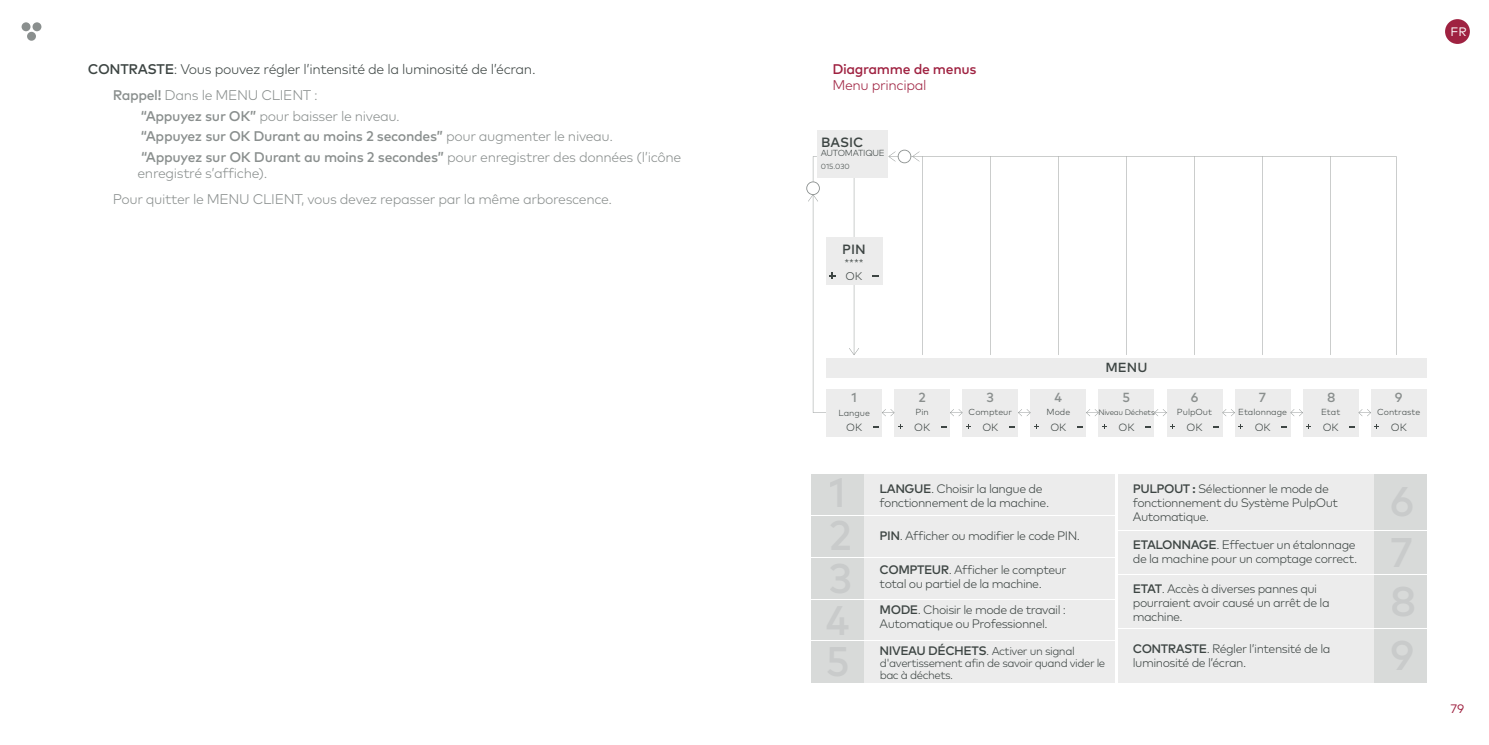
<style>
.page{position:relative;width:1489px;height:745px;background:#fff}
.page>*{position:absolute;margin:0;border:0;box-sizing:border-box;transform-origin:0 0}
.texto_con_tabulacion{font:300 14px/15.8px "Mark Pro";letter-spacing:-.025em;color:#8a8f8e}
.texto_con_tabulacion-2{font:300 14px "Mark Pro";letter-spacing:-.025em;color:#3d4543}
.texto_con_tabulacion-3{font:500 14px "Mark Pro";letter-spacing:-.025em;color:#8a8f8e}
.texto_con_tabulacion-4{font:500 14px "Mark Pro";letter-spacing:-.025em;color:#9f2241}
.texto_con_tabulacion-5{font:300 14px "Mark Pro";letter-spacing:-.025em;color:#9f2241}
.t1{font:500 13.47px "Mark Pro";color:#3d4543}
.t2{font:500 13.12px "Mark Pro";color:#8a8f8e}
.t3{font:500 13.12px "Mark Pro";color:#3d4543}
.t4{font:300 12.25px/14px "Mark Pro";letter-spacing:-.04em;color:#3d4543}
.t5{font:12.25px "Mark Pro";color:#9f2241}
.t6{font:12.25px "Mark Pro";color:#fff}
.t7{font:300 11.38px/12.2px "Mark Pro";letter-spacing:-.04em;color:#3d4543}
.t8{font:300 11.2px/13.1px "Mark Pro";color:#3d4543}
.t9{font:300 10.5px "Mark Pro";color:#3d4543}
.t10{font:300 8.75px "Mark Pro";color:#3d4543}
.t11{font:300 8.75px "Mark Pro";letter-spacing:-.03em;color:#3d4543}
.t12{font:300 7.88px "Mark Pro";letter-spacing:-.03em;color:#3d4543}
.t13{font:300 7.35px "Mark Pro";color:#3d4543}
.s1{font-weight:500}
.s2{font-weight:300}
.s3{font-weight:500;font-size:12.25px}
.s4{font-size:12.25px}
</style>
<div class="page">
<svg style="left:22px;top:22px;width:19px;height:19px"></svg>
<div style="left:1444px;top:19px;width:25px;height:25px;background:#9f2241;border-radius:50%"></div>
<svg style="left:812px;top:156px;width:570px;height:256px"></svg>
<div style="left:826px;top:388px;width:56px;height:48px;background:#ececec"></div>
<div style="left:894px;top:388px;width:56px;height:48px;background:#ececec"></div>
<div style="left:962px;top:388px;width:56px;height:48px;background:#ececec"></div>
<div style="left:1030px;top:388px;width:56px;height:48px;background:#ececec"></div>
<div style="left:1098px;top:388px;width:56px;height:48px;background:#ececec"></div>
<div style="left:1166px;top:388px;width:56px;height:48px;background:#ececec"></div>
<div style="left:1234px;top:388px;width:56px;height:48px;background:#ececec"></div>
<div style="left:1302px;top:388px;width:56px;height:48px;background:#ececec"></div>
<div style="left:1370px;top:388px;width:56px;height:48px;background:#ececec"></div>
<div style="left:1117px;top:473px;width:309px;height:209px;background:#ececec"></div>
<div style="left:1373px;top:473px;width:53px;height:209px;background:#d8dad9"></div>
<div style="left:811px;top:473px;width:304px;height:209px;background:#ececec"></div>
<div style="left:811px;top:473px;width:53px;height:209px;background:#d8dad9"></div>
<svg style="left:923px;top:156px;width:473px;height:199px"></svg>
<div style="left:817px;top:129px;width:71px;height:48px;background:#ececec"></div>
<div style="left:826px;top:237px;width:56px;height:48px;background:#ececec"></div>
<svg style="left:829px;top:272px;width:6px;height:6px"></svg>
<svg style="left:1330px;top:156px;width:1px;height:199px"></svg>
<svg style="left:1194px;top:156px;width:1px;height:199px"></svg>
<svg style="left:1262px;top:156px;width:1px;height:199px"></svg>
<svg style="left:1126px;top:156px;width:1px;height:199px"></svg>
<svg style="left:1058px;top:156px;width:1px;height:199px"></svg>
<svg style="left:990px;top:156px;width:1px;height:199px"></svg>
<svg style="left:849px;top:177px;width:10px;height:178px"></svg>
<svg style="left:888px;top:150px;width:35px;height:205px"></svg>
<svg style="left:806px;top:181px;width:13px;height:20px"></svg>
<hr style="left:807px;top:556px;width:309px;height:1px;background:#fff">
<hr style="left:807px;top:598px;width:309px;height:1px;background:#fff">
<hr style="left:807px;top:640px;width:309px;height:1px;background:#fff">
<hr style="left:1117px;top:628px;width:309px;height:1px;background:#fff">
<hr style="left:807px;top:515px;width:309px;height:1px;background:#fff">
<div style="left:826px;top:357px;width:600px;height:20px;background:#ececec"></div>
<svg style="left:882px;top:409px;width:12px;height:7px"></svg>
<svg style="left:950px;top:409px;width:12px;height:7px"></svg>
<svg style="left:1018px;top:409px;width:12px;height:7px"></svg>
<svg style="left:1086px;top:409px;width:12px;height:7px"></svg>
<svg style="left:1154px;top:409px;width:12px;height:7px"></svg>
<svg style="left:1222px;top:409px;width:12px;height:7px"></svg>
<svg style="left:1290px;top:409px;width:12px;height:7px"></svg>
<svg style="left:1358px;top:409px;width:12px;height:7px"></svg>
<hr style="left:1117px;top:573px;width:309px;height:1px;background:#fff">
<hr style="left:1117px;top:529px;width:309px;height:1px;background:#fff">
<p class="texto_con_tabulacion-2" style="left:88px;top:59px;width:449px"><span class="s1">CONTRASTE</span>: Vous pouvez régler l’intensité de la luminosité de l’écran.</p>
<p class="texto_con_tabulacion" style="left:113px;top:86px;width:207px"><span class="s1">Rappel!</span> Dans le MENU CLIENT :</p>
<p class="texto_con_tabulacion" style="left:141px;top:107px;width:260px"><span class="s1">“Appuyez sur OK”</span> pour baisser le niveau.</p>
<p class="texto_con_tabulacion-3" style="left:141px;top:126px;width:473px">“Appuyez sur OK Durant au moins 2 secondes” <span class="s2">pour augmenter le niveau.</span></p>
<p class="texto_con_tabulacion" style="left:137px;top:148px;width:545px"><span class="s1">“Appuyez sur OK Durant au moins 2 secondes”</span> pour enregistrer des données (l’icône enregistré s’affiche).</p>
<p class="texto_con_tabulacion" style="left:113px;top:189px;width:501px">Pour quitter le MENU CLIENT, vous devez repasser par la même arborescence.</p>
<p class="texto_con_tabulacion-4" style="left:832px;top:59px;width:146px">Diagramme de menus</p>
<p class="texto_con_tabulacion-5" style="left:832px;top:74px;width:96px">Menu principal</p>
<p class="t1" style="left:821px;top:132px;width:44px">BASIC</p>
<p class="t11" style="left:820px;top:147px;width:66px">AUTOMATIQUE</p>
<p class="t13" style="left:820px;top:161px;width:31px">015.030</p>
<p class="t1" style="left:842px;top:239px;width:25px">PIN</p>
<p class="t8" style="left:844px;top:255px;width:21px">****<br>OK</p>
<p class="t6" style="left:1450px;top:22px;width:18px">FR</p>
<p class="t2" style="left:851px;top:387px;width:7px">1</p>
<p class="t9" style="left:846px;top:418px;width:18px">OK</p>
<p class="t10" style="left:838px;top:405px;width:33px">Langue</p>
<p class="t2" style="left:918px;top:387px;width:9px">2</p>
<p class="t10" style="left:915px;top:405px;width:15px">Pin</p>
<p class="t9" style="left:914px;top:418px;width:18px">OK</p>
<p class="t2" style="left:986px;top:387px;width:9px">3</p>
<p class="t10" style="left:968px;top:405px;width:45px">Compteur</p>
<p class="t2" style="left:1054px;top:387px;width:9px">4</p>
<p class="t10" style="left:1046px;top:405px;width:25px">Mode</p>
<p class="t9" style="left:982px;top:418px;width:18px">OK</p>
<p class="t9" style="left:1050px;top:418px;width:18px">OK</p>
<p class="t3" style="left:1105px;top:357px;width:43px">MENU</p>
<p class="t2" style="left:1122px;top:387px;width:9px">5</p>
<p class="t12" style="left:1098px;top:406px;width:58px">Niveau Déchets</p>
<p class="t9" style="left:1118px;top:418px;width:18px">OK</p>
<p class="t2" style="left:1190px;top:387px;width:9px">6</p>
<p class="t10" style="left:1176px;top:405px;width:37px">PulpOut</p>
<p class="t9" style="left:1186px;top:418px;width:18px">OK</p>
<p class="t2" style="left:1258px;top:387px;width:9px">7</p>
<p class="t10" style="left:1237px;top:405px;width:50px">Etalonnage</p>
<p class="t9" style="left:1254px;top:418px;width:18px">OK</p>
<p class="t2" style="left:1326px;top:387px;width:10px">8</p>
<p class="t10" style="left:1320px;top:405px;width:21px">Etat</p>
<p class="t9" style="left:1322px;top:418px;width:18px">OK</p>
<p class="t4" style="left:879px;top:480px;width:171px"><span class="s1">LANGUE</span>. Choisir la langue de fonctionnement de la machine.</p>
<p class="t4" style="left:879px;top:527px;width:202px"><span class="s1">PIN</span>. Afficher ou modifier le code PIN.</p>
<p class="t4" style="left:879px;top:561px;width:188px"><span class="s1">COMPTEUR</span>. Afficher le compteur total ou partiel de la machine.</p>
<p class="t4" style="left:879px;top:601px;width:188px"><span class="s1">MODE</span>. Choisir le mode de travail :<br>Automatique ou Professionnel.</p>
<p class="t7" style="left:879px;top:643px;width:227px"><span class="s3">NIVEAU DÉCHETS</span><span class="s4">.</span> Activer un signal d'avertissement afin de savoir quand vider le bac à déchets.</p>
<p class="t4" style="left:1132px;top:480px;width:207px"><span class="s1">PULPOUT :</span> Sélectionner le mode de fonctionnement du Système PulpOut<br>Automatique.</p>
<p class="t4" style="left:1132px;top:536px;width:226px"><span class="s1">ETALONNAGE</span>. Effectuer un étalonnage de la machine pour un comptage correct.</p>
<p class="t4" style="left:1132px;top:580px;width:198px"><span class="s1">ETAT</span>. Accès à diverses pannes qui pourraient avoir causé un arrêt de la machine.</p>
<p class="t4" style="left:1132px;top:640px;width:199px"><span class="s1">CONTRASTE</span>. Régler l’intensité de la luminosité de l’écran.</p>
<p class="t2" style="left:1394px;top:387px;width:9px">9</p>
<p class="t10" style="left:1377px;top:405px;width:45px">Contraste</p>
<p class="t9" style="left:1390px;top:418px;width:18px">OK</p>
<p class="t5" style="left:1450px;top:699px;width:15px">79</p>
</div>
